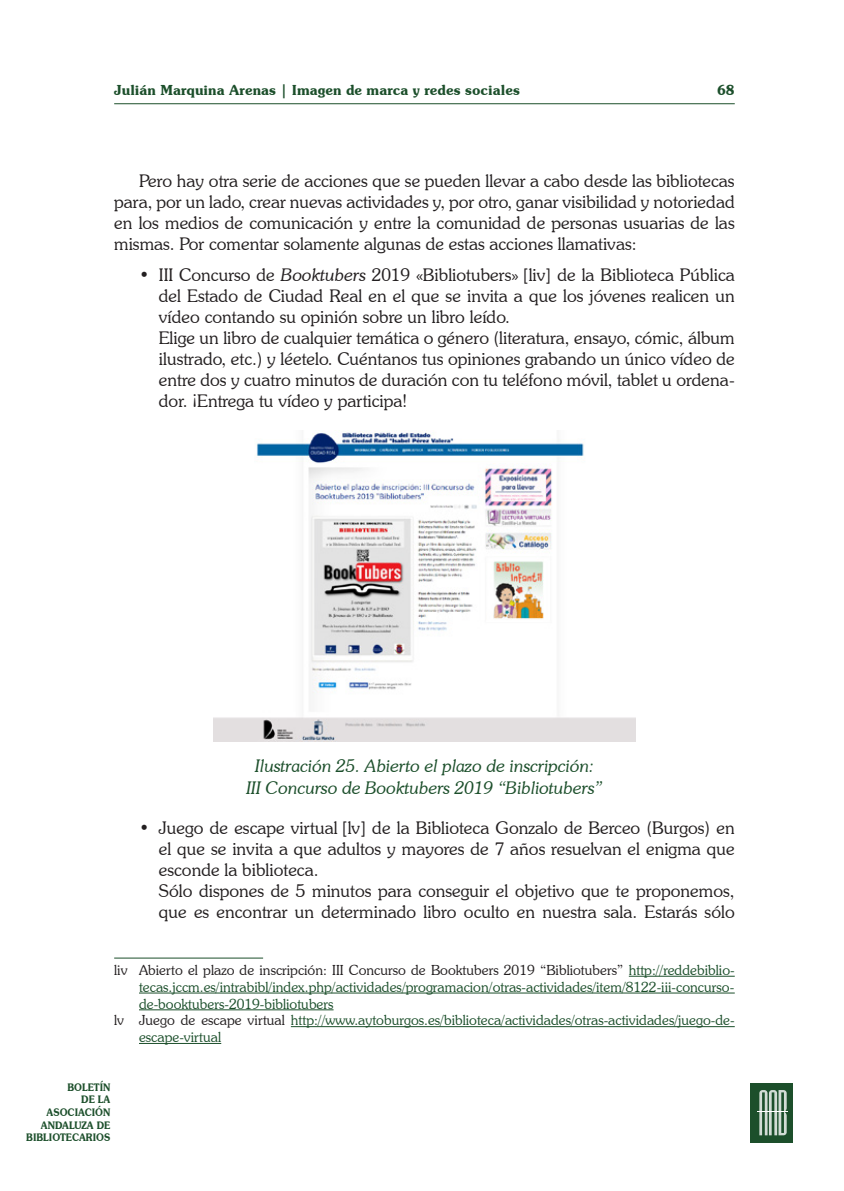
<style>
.page{position:relative;width:844px;height:1191px;background:#fff}
.page>*{position:absolute;margin:0;border:0;box-sizing:border-box;transform-origin:0 0}
.t1{font:300 17.5px/21px "Souvenir IT Cby BT";color:#231f20}
.t2{font:italic 300 17.5px/21px "Souvenir IT Cby BT";color:#1c4f2b;text-align:center}
.t3{font:300 14px "Souvenir IT Cby BT";color:#1c4f2b}
.t4{font:300 14px "Souvenir IT Cby BT";color:#231f20}
.t5{font:600 14px "Souvenir IT Cby BT";color:#1c4f2b}
.t6{font:600 10.5px/12.6px "Souvenir IT Cby BT";color:#1c4f2b;text-align:right;scale:.88 1}
.s1{font-style:italic}
.s2{color:#1c4f2b}
.s3{color:#231f20}
</style>
<div class="page">
<div style="left:750px;top:1083px;width:42px;height:59px;background:#1c4f2b"></div>
<svg style="left:759px;top:1090px;width:27px;height:45px"></svg>
<hr style="left:756px;top:1111px;width:31px;height:1px;background:#fff">
<hr style="left:114px;top:103px;width:620px;height:1px;background:#1c4f2b">
<img style="left:213px;top:430px;width:422px;height:311px">
<hr style="left:114px;top:957px;width:149px;height:1px;background:#1c4f2b">
<hr style="left:628px;top:975px;width:106px;height:1px;background:#1c4f2b">
<hr style="left:139px;top:992px;width:595px;height:1px;background:#1c4f2b">
<hr style="left:139px;top:1009px;width:194px;height:1px;background:#1c4f2b">
<hr style="left:291px;top:1026px;width:443px;height:1px;background:#1c4f2b">
<hr style="left:139px;top:1043px;width:82px;height:1px;background:#1c4f2b">
<p class="t5" style="left:114px;top:81px;width:407px">Julián Marquina Arenas | Imagen de marca y redes sociales</p>
<p class="t5" style="left:717px;top:81px;width:19px">68</p>
<p class="t1" style="left:114px;top:170px;width:622px;text-align:justify;text-indent:25px">Pero hay otra serie de acciones que se pueden llevar a cabo desde las bibliotecas para, por un lado, crear nuevas actividades y, por otro, ganar visibilidad y notoriedad en los medios de comunicación y entre la comunidad de personas usuarias de las mismas. Por comentar solamente algunas de estas acciones llamativas:</p>
<p class="t1" style="left:159px;top:264px;width:577px;text-indent:-20px">• III Concurso de <span class="s1">Booktubers</span> 2019 «Bibliotubers» [liv] de la Biblioteca Pública del Estado de Ciudad Real en el que se invita a que los jóvenes realicen un vídeo contando su opinión sobre un libro leído.<br>Elige un libro de cualquier temática o género (literatura, ensayo, cómic, álbum ilustrado, etc.) y léetelo. Cuéntanos tus opiniones grabando un único vídeo de entre dos y cuatro minutos de duración con tu teléfono móvil, tablet u ordena&shy;dor. ¡Entrega tu vídeo y participa!</p>
<p class="t2" style="left:246px;top:755px;width:357px">Ilustración 25. Abierto el plazo de inscripción:<br>III Concurso de Booktubers 2019 “Bibliotubers”</p>
<p class="t1" style="left:159px;top:817px;width:577px;text-indent:-20px">• Juego de escape virtual [lv] de la Biblioteca Gonzalo de Berceo (Burgos) en el que se invita a que adultos y mayores de 7 años resuelvan el enigma que esconde la biblioteca.<br>Sólo dispones de 5 minutos para conseguir el objetivo que te proponemos, que es encontrar un determinado libro oculto en nuestra sala. Estarás sólo</p>
<p class="t4" style="left:114px;top:961px;width:622px">liv Abierto el plazo de inscripción: III Concurso de Booktubers 2019 “Bibliotubers” <span class="s2">http://reddebiblio-</span></p>
<p class="t3" style="left:139px;top:978px;width:596px">tecas.jccm.es/intrabibl/index.php/actividades/programacion/otras-actividades/item/8122-iii-concurso-</p>
<p class="t3" style="left:139px;top:995px;width:196px">de-booktubers-2019-bibliotubers</p>
<p class="t3" style="left:114px;top:1011px;width:622px"><span class="s3">lv Juego de escape virtual</span> http://www.aytoburgos.es/biblioteca/actividades/otras-actividades/juego-de-</p>
<p class="t3" style="left:139px;top:1028px;width:84px">escape-virtual</p>
<p class="t6" style="left:26px;top:1080px;width:97px">BOLETÍN<br>DE LA<br>ASOCIACIÓN<br>ANDALUZA DE<br>BIBLIOTECARIOS</p>
</div>
